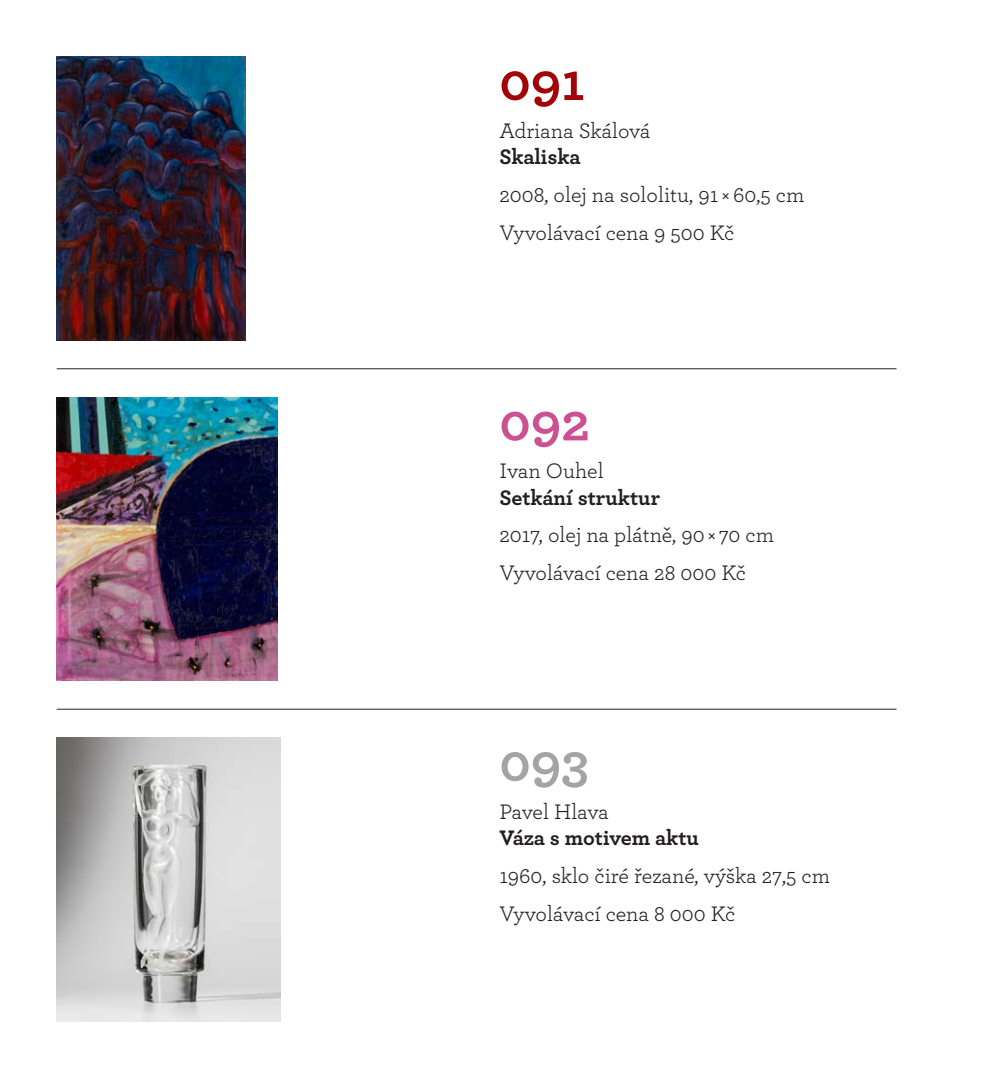
<style>
.page{position:relative;width:993px;height:1078px;background:#fff}
.page>*{position:absolute;margin:0;border:0;box-sizing:border-box;transform-origin:0 0}
.t1{font:700 54px "Archer";color:#a4a4a4}
.t2{font:700 54px "Archer";color:#cd5092}
.t3{font:700 54px "Archer";color:#a20307}
.t4{font:22px/37.8px "Archer";color:#231f20}
.t5{font:700 22px "Archer";letter-spacing:-.005em;color:#231f20}
</style>
<div class="page">
<img style="left:57px;top:397px;width:220px;height:283px">
<img style="left:57px;top:57px;width:189px;height:283px">
<img style="left:57px;top:737px;width:223px;height:283px">
<hr style="left:57px;top:368px;width:839px;height:1px;background:#231f20">
<hr style="left:57px;top:708px;width:839px;height:1px;background:#231f20">
<h1 class="t3" style="left:499px;top:39px;width:87px">091</h1>
<p class="t4" style="left:499px;top:110px;width:153px">Adriana Skálová</p>
<p class="t5" style="left:499px;top:139px;width:83px">Skaliska</p>
<p class="t4" style="left:499px;top:175px;width:306px">2008, olej na sololitu, 91 × 60‚5 cm<br>Vyvolávací cena 9 500 Kč</p>
<h1 class="t2" style="left:499px;top:379px;width:92px">092</h1>
<p class="t4" style="left:499px;top:451px;width:106px">Ivan Ouhel</p>
<p class="t5" style="left:499px;top:480px;width:162px">Setkání struktur</p>
<p class="t4" style="left:499px;top:515px;width:276px">2017, olej na plátně, 90 × 70 cm<br>Vyvolávací cena 28 000 Kč</p>
<h1 class="t1" style="left:499px;top:720px;width:91px">093</h1>
<p class="t4" style="left:499px;top:791px;width:111px">Pavel Hlava</p>
<p class="t5" style="left:499px;top:820px;width:201px">Váza s motivem aktu</p>
<p class="t4" style="left:499px;top:855px;width:332px">1960, sklo čiré řezané, výška 27‚5 cm<br>Vyvolávací cena 8 000 Kč</p>
</div>
